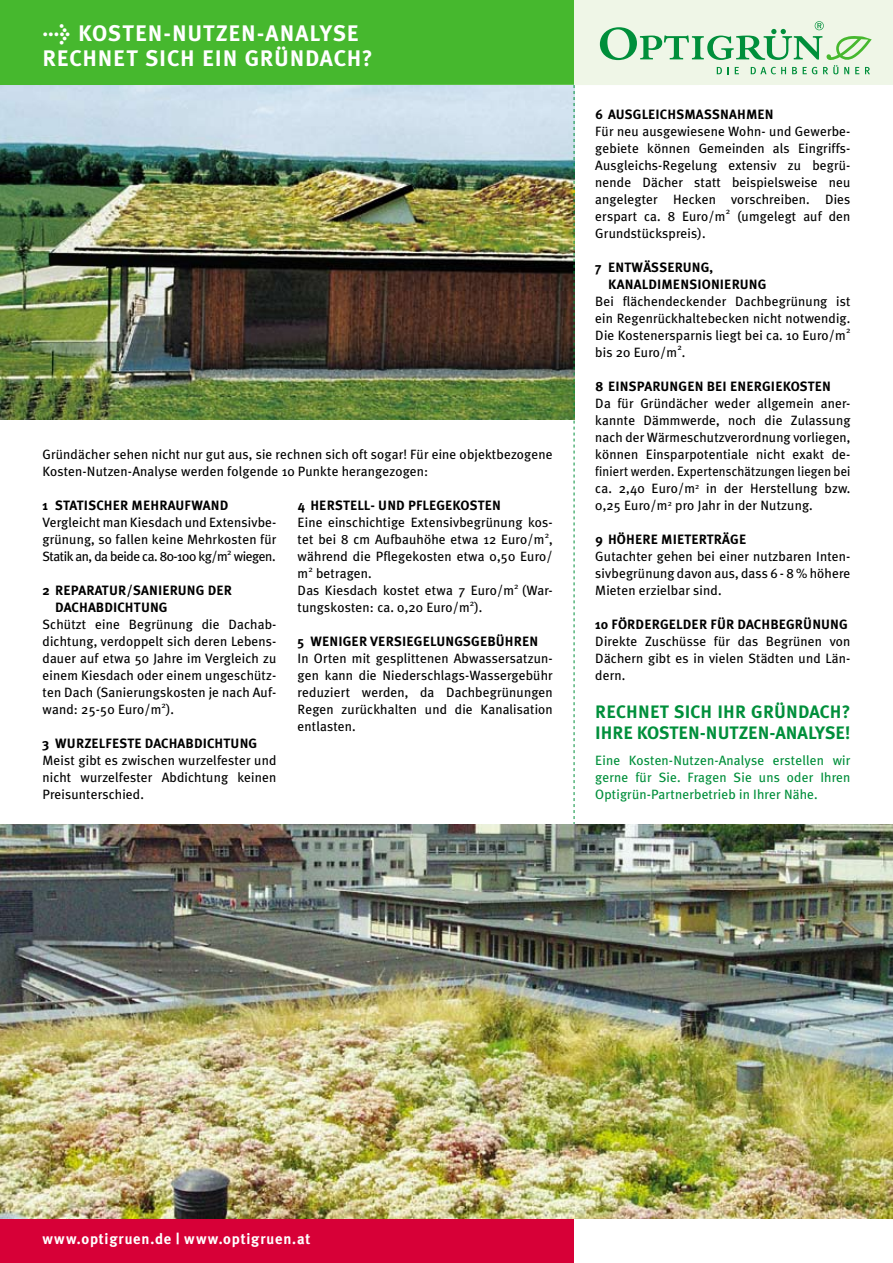
<style>
.page{position:relative;width:893px;height:1263px;background:#fff}
.page>*{position:absolute;margin:0;border:0;box-sizing:border-box;transform-origin:0 0}
.t1{font:700 22.5px/25.5px "Meta Plus";letter-spacing:.035em;color:#fff}
.t2{font:700 18px/21px "Meta Plus";color:#008f3b}
.t3{font:700 15px "Meta Plus";letter-spacing:.05em;color:#fff}
.t4{font:13.5px/17px "Meta Plus";letter-spacing:.01em;color:#000;text-align:justify}
.t5{font:700 13.5px/17px "Meta Plus";letter-spacing:.01em;color:#000}
.t6{font:13.5px/17px "Meta Plus";letter-spacing:.01em;color:#008f3b;text-align:justify}
.t7{font:8.25px "Meta Plus";color:#000}
</style>
<div class="page">
<div style="left:0;top:1218px;width:574px;height:45px;background:#d70037"></div>
<div style="left:0;top:0;width:574px;height:85px;background:#46b82e"></div>
<img style="left:0;top:85px;width:574px;height:335px">
<svg style="left:574px;top:85px;width:1px;height:740px"></svg>
<img style="left:0;top:825px;width:893px;height:393px">
<div style="left:574px;top:0;width:319px;height:85px;background:#eff6e7"></div>
<svg style="left:600px;top:21px;width:272px;height:53px"></svg>
<h1 class="t1" style="left:43px;top:20px;width:332px">&gt; KOSTEN-NUTZEN-ANALYSE<br>RECHNET SICH EIN GRÜNDACH?</h1>
<p class="t4" style="left:43px;top:446px;width:512px">Gründächer sehen nicht nur gut aus, sie rechnen sich oft sogar! Für eine objektbezogene<br>Kosten-Nutzen-Analyse werden folgende 10 Punkte herangezogen:</p>
<p class="t5" style="left:43px;top:497px;width:187px">1 STATISCHER MEHRAUFWAND</p>
<p class="t4" style="left:43px;top:514px;width:235px">Vergleicht man Kiesdach und Extensivbe&shy;grünung, so fallen keine Mehrkosten für Statik an, da beide ca. 80-100 kg/m</p>
<p class="t7" style="left:227px;top:547px;width:6px">2</p>
<p class="t4" style="left:234px;top:548px;width:43px">wiegen.</p>
<p class="t5" style="left:55px;top:582px;width:178px;text-indent:-13px">2 REPARATUR/SANIERUNG DER<br>DACHABDICHTUNG</p>
<p class="t4" style="left:43px;top:616px;width:235px">Schützt eine Begrünung die Dachab&shy;dichtung, verdoppelt sich deren Lebens&shy;dauer auf etwa 50 Jahre im Vergleich zu einem Kiesdach oder einem ungeschütz&shy;ten Dach (Sanierungskosten je nach Auf&shy;wand: 25-50 Euro/m ).</p>
<p class="t7" style="left:162px;top:700px;width:6px">2</p>
<p class="t5" style="left:43px;top:735px;width:216px">3 WURZELFESTE DACHABDICHTUNG</p>
<p class="t4" style="left:43px;top:752px;width:235px">Meist gibt es zwischen wurzelfester und nicht wurzelfester Abdichtung keinen Preisunterschied.</p>
<p class="t5" style="left:298px;top:497px;width:205px">4 HERSTELL- UND PFLEGEKOSTEN</p>
<p class="t4" style="left:298px;top:514px;width:257px">Eine einschichtige Extensivbegrünung kos&shy;tet bei 8 cm Aufbauhöhe etwa 12 Euro/m ,</p>
<p class="t7" style="left:545px;top:530px;width:6px">2</p>
<p class="t4" style="left:298px;top:548px;width:257px">während die Pflegekosten etwa 0,50 Euro/ m</p>
<p class="t7" style="left:308px;top:564px;width:6px">2</p>
<p class="t4" style="left:298px;top:565px;width:218px;text-indent:18px">betragen.<br>Das Kiesdach kostet etwa 7 Euro/m</p>
<p class="t7" style="left:514px;top:581px;width:6px">2</p>
<p class="t4" style="left:522px;top:582px;width:32px">(War-</p>
<p class="t7" style="left:470px;top:598px;width:6px">2</p>
<p class="t5" style="left:298px;top:633px;width:242px">5 WENIGER VERSIEGELUNGSGEBÜHREN</p>
<p class="t4" style="left:298px;top:650px;width:257px">In Orten mit gesplittenen Abwassersatzun&shy;gen kann die Niederschlags-Wassergebühr reduziert werden, da Dachbegrünungen Regen zurückhalten und die Kanalisation entlasten.</p>
<p class="t4" style="left:298px;top:599px;width:186px">tungskosten: ca. 0,20 Euro/m ).</p>
<p class="t5" style="left:595px;top:106px;width:180px">6 AUSGLEICHSMASSNAHMEN</p>
<p class="t4" style="left:595px;top:123px;width:257px">Für neu ausgewiesene Wohn- und Gewerbe&shy;gebiete können Gemeinden als Eingriffs-Ausgleichs-Regelung extensiv zu begrü&shy;nende Dächer statt beispielsweise neu angelegter Hecken vorschreiben. Dies erspart ca. 8 Euro/m</p>
<p class="t7" style="left:726px;top:207px;width:6px">2</p>
<p class="t4" style="left:737px;top:208px;width:115px">(umgelegt auf den</p>
<p class="t4" style="left:595px;top:225px;width:112px">Grundstückspreis).</p>
<p class="t5" style="left:608px;top:259px;width:160px;text-indent:-13px">7 ENTWÄSSERUNG,<br>KANALDIMENSIONIERUNG</p>
<p class="t4" style="left:595px;top:293px;width:257px">Bei flächendeckender Dachbegrünung ist ein Regenrückhaltebecken nicht notwendig.<br>Die Kostenersparnis liegt bei ca. 10 Euro/m</p>
<p class="t7" style="left:846px;top:326px;width:6px">2</p>
<p class="t7" style="left:677px;top:343px;width:6px">2</p>
<p class="t5" style="left:595px;top:378px;width:237px">8 EINSPARUNGEN BEI ENERGIEKOSTEN</p>
<p class="t4" style="left:595px;top:395px;width:257px">Da für Gründächer weder allgemein aner&shy;kannte Dämmwerde, noch die Zulassung nach der Wärmeschutzverordnung vorliegen, können Einsparpotentiale nicht exakt de&shy;finiert werden. Expertenschätzungen liegen bei ca. 2,40 Euro/m<sup>2</sup> in der Herstellung bzw.<br>0,25 Euro/m<sup>2</sup> pro Jahr in der Nutzung.</p>
<p class="t5" style="left:595px;top:531px;width:152px">9 HÖHERE MIETERTRÄGE</p>
<p class="t4" style="left:595px;top:548px;width:257px">Gutachter gehen bei einer nutzbaren Inten&shy;sivbegrünung davon aus, dass 6 - 8 % höhere Mieten erzielbar sind.</p>
<p class="t5" style="left:595px;top:616px;width:254px">10 FÖRDERGELDER FÜR DACHBEGRÜNUNG</p>
<p class="t4" style="left:595px;top:633px;width:257px">Direkte Zuschüsse für das Begrünen von Dächern gibt es in vielen Städten und Län&shy;dern.</p>
<h2 class="t2" style="left:595px;top:702px;width:257px">RECHNET SICH IHR GRÜNDACH?<br>IHRE KOSTEN-NUTZEN-ANALYSE!</h2>
<p class="t6" style="left:595px;top:752px;width:257px">Eine Kosten-Nutzen-Analyse erstellen wir gerne für Sie. Fragen Sie uns oder Ihren Optigrün-Partnerbetrieb in Ihrer Nähe.</p>
<p class="t4" style="left:595px;top:344px;width:92px">bis 20 Euro/m .</p>
<p class="t3" style="left:43px;top:1230px;width:269px">www.optigruen.de | www.optigruen.at</p>
</div>
